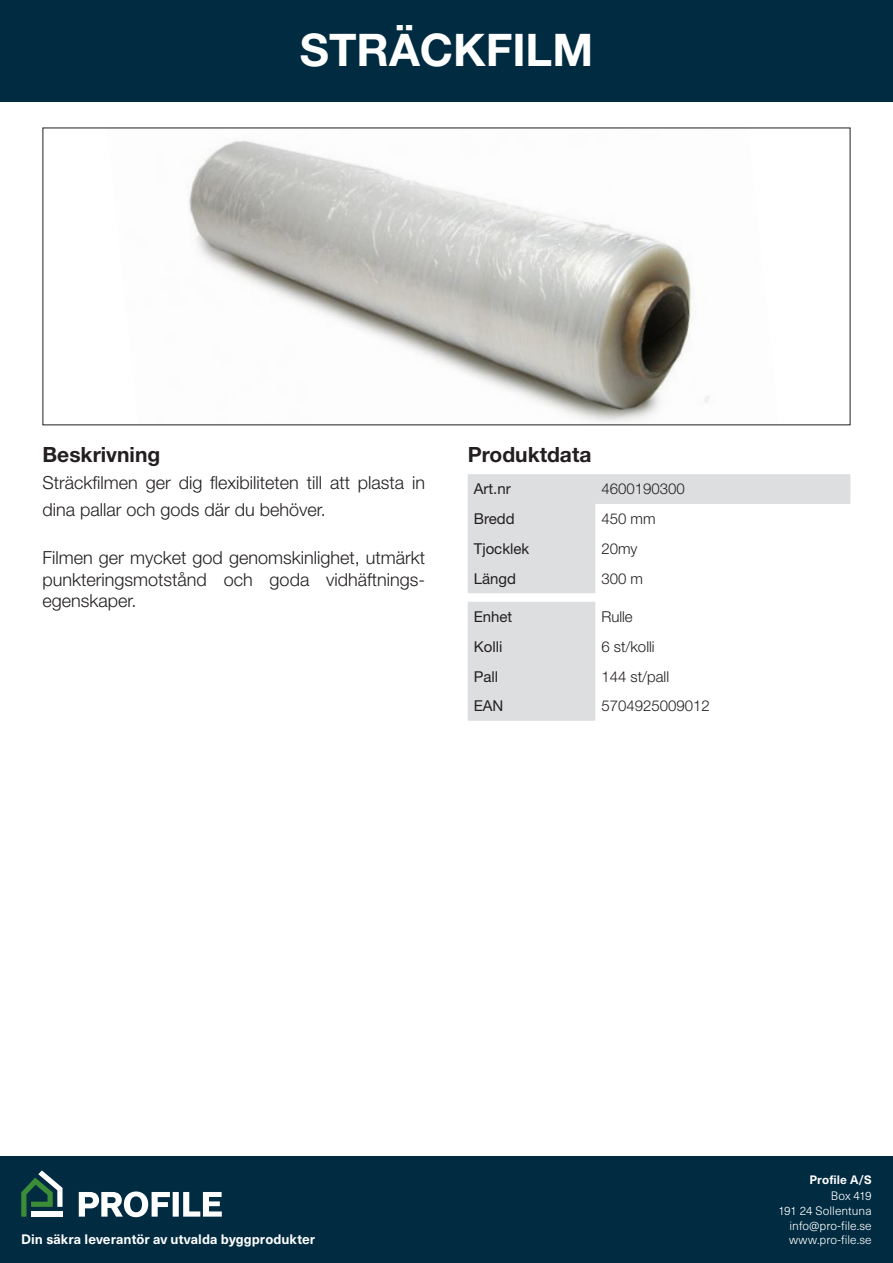
<style>
.page{position:relative;width:893px;height:1263px;background:#fff}
.page>*{position:absolute;margin:0;border:0;box-sizing:border-box;transform-origin:0 0}
.t1{font:700 45px "Helvetica Neue LT Std";color:#fff}
.t2{font:700 21px "Helvetica Neue LT Std";color:#231f20}
.t3{font:300 18px/21.6px "Helvetica Neue LT Std";color:#231f20}
.t4{font:300 15px "Helvetica Neue LT Std";color:#231f20}
.t5{font:15px "Helvetica Neue LT Std";color:#231f20}
.PF_lille_overskrift{font:700 13.5px "Neue Haas Unica W1 G";letter-spacing:.005em;color:#fff}
.PF_brød_alm{font:300 12px "Neue Haas Unica W1 G";color:#fff}
.PF_lille_overskrift-2{font:300 12px "Neue Haas Unica W1 G";letter-spacing:.005em;color:#fff}
.PF_lille_overskrift-3{font:700 12px "Neue Haas Unica W1 G";letter-spacing:.005em;color:#fff}
</style>
<div class="page">
<div style="left:0;top:0;width:893px;height:101px;background:#002b40"></div>
<img style="left:189px;top:140px;width:521px;height:283px">
<svg style="left:468px;top:474px;width:382px;height:247px"></svg>
<div style="left:0;top:1157px;width:893px;height:106px;background:#002b40"></div>
<svg style="left:21px;top:1170px;width:42px;height:46px"></svg>
<svg style="left:79px;top:1191px;width:143px;height:26px"></svg>
<p class="t1" style="left:300px;top:22px;width:295px">STRÄCKFILM</p>
<p class="t2" style="left:43px;top:441px;width:119px">Beskrivning</p>
<p class="t3" style="left:43px;top:468px;width:384px;line-height:27px">Sträckfilmen ger dig flexibiliteten till att plasta in dina pallar och gods där du behöver.</p>
<p class="t3" style="left:43px;top:546px;width:384px;text-align:justify">Filmen ger mycket god genomskinlighet, utmärkt punkteringsmotstånd och goda vidhäftnings&shy;egenskaper.</p>
<p class="t2" style="left:468px;top:441px;width:125px">Produktdata</p>
<p class="t5" style="left:474px;top:480px;width:38px">Art.nr</p>
<p class="t4" style="left:601px;top:480px;width:85px">4600190300</p>
<p class="t5" style="left:474px;top:510px;width:42px">Bredd</p>
<p class="t4" style="left:601px;top:510px;width:56px">450 mm</p>
<p class="t5" style="left:474px;top:540px;width:57px">Tjocklek</p>
<p class="t4" style="left:601px;top:539px;width:38px">20my</p>
<p class="t5" style="left:474px;top:569px;width:44px">Längd</p>
<p class="t4" style="left:601px;top:569px;width:43px">300 m</p>
<p class="t5" style="left:474px;top:608px;width:40px">Enhet</p>
<p class="t4" style="left:601px;top:607px;width:33px">Rulle</p>
<p class="t5" style="left:474px;top:637px;width:30px">Kolli</p>
<p class="t4" style="left:601px;top:637px;width:55px">6 st/kolli</p>
<p class="t5" style="left:474px;top:667px;width:26px">Pall</p>
<p class="t4" style="left:601px;top:667px;width:69px">144 st/pall</p>
<p class="t5" style="left:474px;top:697px;width:31px">EAN</p>
<p class="t4" style="left:601px;top:697px;width:110px">5704925009012</p>
<p class="PF_lille_overskrift-3" style="left:810px;top:1170px;width:64px">Profile A/S</p>
<p class="PF_brød_alm" style="left:831px;top:1187px;width:42px">Box 419</p>
<p class="PF_brød_alm" style="left:778px;top:1202px;width:95px">191 24 Sollentuna</p>
<p class="PF_brød_alm" style="left:790px;top:1217px;width:84px">info@pro-file.se</p>
<p class="PF_lille_overskrift" style="left:21px;top:1228px;width:295px">Din säkra leverantör av utvalda byggprodukter</p>
<p class="PF_lille_overskrift-2" style="left:789px;top:1230px;width:84px">www.pro-file.se</p>
</div>
